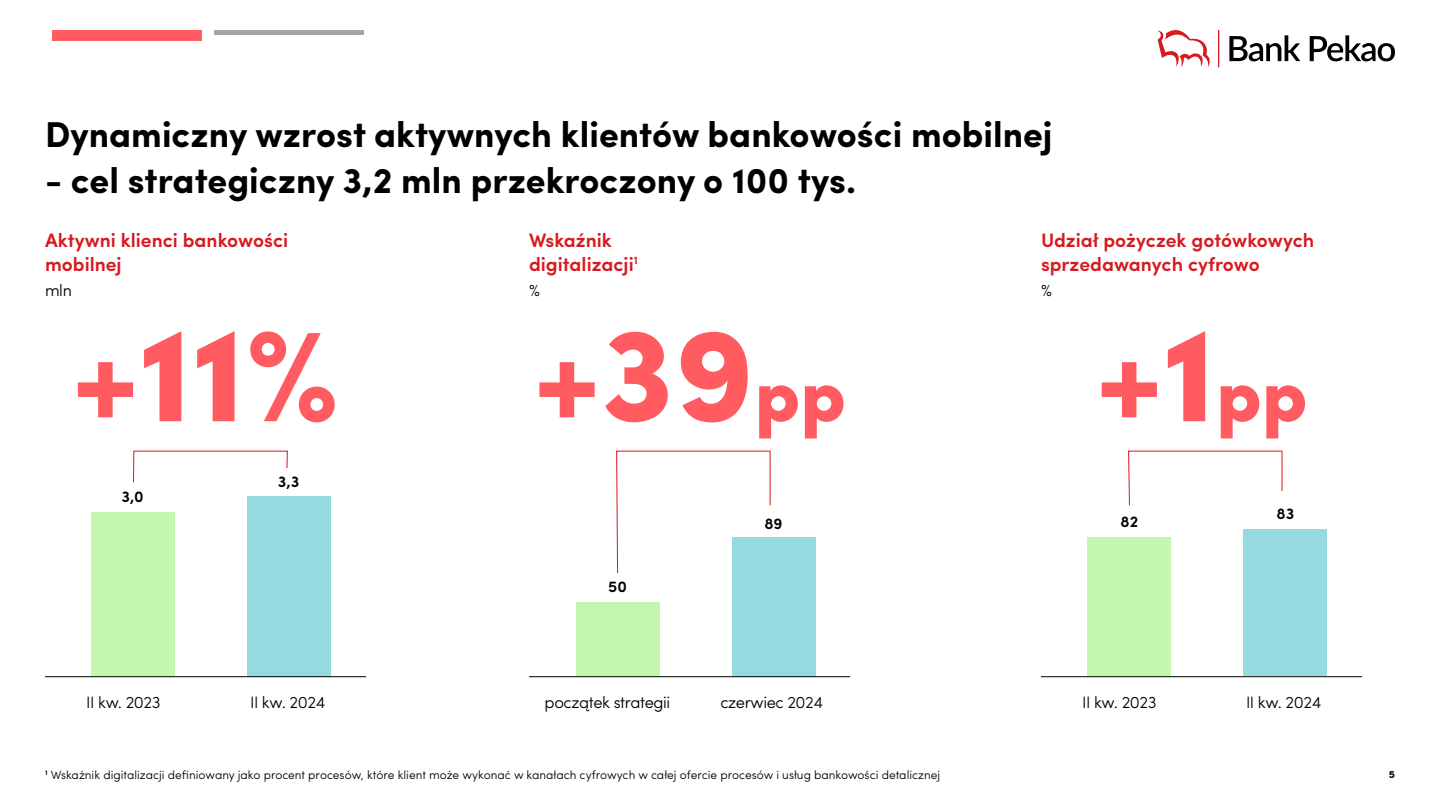
<style>
.page{position:relative;width:1440px;height:810px;background:#fff}
.page>*{position:absolute;margin:0;border:0;box-sizing:border-box;transform-origin:0 0}
.t1{font:900 134.25px "Sofia Pro";color:#ff5b60}
.t2{font:700 36px "Sofia Pro";color:#000}
.t3{font:600 19.5px/23.4px "Sofia Pro";color:#d71920}
.t4{font:300 16.5px "Sofia Pro";letter-spacing:-.025em;color:#000}
.t5{font:600 15.75px "Sofia Pro";color:#000}
.t6{font:300 12px "Sofia Pro";color:#000}
.t7{font:700 10.5px "Sofia Pro";color:#000}
.s1{font-size:75px}
</style>
<div class="page">
<div style="left:92px;top:512px;width:84px;height:164px;background:#c3f7ad"></div>
<div style="left:248px;top:496px;width:84px;height:181px;background:#94dade"></div>
<div style="left:576px;top:602px;width:84px;height:74px;background:#c3f7ad"></div>
<div style="left:732px;top:537px;width:84px;height:139px;background:#94dade"></div>
<div style="left:1088px;top:537px;width:84px;height:139px;background:#c3f7ad"></div>
<div style="left:1244px;top:530px;width:84px;height:146px;background:#94dade"></div>
<hr style="left:1218px;top:30px;width:1px;height:37px;background:#d71920">
<svg style="left:1157px;top:30px;width:53px;height:37px"></svg>
<svg style="left:1229px;top:35px;width:71px;height:26px"></svg>
<svg style="left:1310px;top:35px;width:85px;height:26px"></svg>
<hr style="left:45px;top:677px;width:321px;height:1px;background:#000">
<hr style="left:529px;top:677px;width:321px;height:1px;background:#000">
<hr style="left:1041px;top:677px;width:321px;height:1px;background:#000">
<svg style="left:133px;top:450px;width:155px;height:33px"></svg>
<svg style="left:616px;top:450px;width:155px;height:123px"></svg>
<svg style="left:1128px;top:450px;width:155px;height:56px"></svg>
<div style="left:52px;top:30px;width:150px;height:10px;background:#ff5b60"></div>
<hr style="left:214px;top:30px;width:150px;height:4px;background:#a6a5a5">
<h2 class="t2" style="left:45px;top:107px;width:1009px">Dynamiczny wzrost aktywnych klientów bankowości mobilnej</h2>
<h2 class="t2" style="left:45px;top:153px;width:813px">- cel strategiczny 3,2 mln przekroczony o 100 tys.</h2>
<h3 class="t3" style="left:45px;top:227px;width:245px">Aktywni klienci bankowości mobilnej</h3>
<h3 class="t3" style="left:529px;top:227px;width:110px">Wskaźnik digitalizacji<sup>1</sup></h3>
<h3 class="t3" style="left:1041px;top:227px;width:275px">Udział pożyczek gotówkowych sprzedawanych cyfrowo</h3>
<h3 class="t4" style="left:45px;top:278px;width:28px">mln</h3>
<h3 class="t4" style="left:529px;top:278px;width:12px">%</h3>
<h3 class="t4" style="left:1041px;top:278px;width:12px">%</h3>
<h1 class="t1" style="left:72px;top:268px;width:269px">+11%</h1>
<h1 class="t1" style="left:533px;top:268px;width:314px">+39<span class="s1">pp</span></h1>
<h1 class="t1" style="left:1096px;top:268px;width:214px">+1<span class="s1">pp</span></h1>
<h3 class="t5" style="left:121px;top:485px;width:24px">3,0</h3>
<h3 class="t5" style="left:278px;top:469px;width:23px">3,3</h3>
<h3 class="t5" style="left:608px;top:574px;width:20px">50</h3>
<h3 class="t5" style="left:764px;top:511px;width:20px">89</h3>
<h3 class="t5" style="left:1121px;top:510px;width:19px">82</h3>
<h3 class="t5" style="left:1277px;top:502px;width:19px">83</h3>
<h3 class="t4" style="left:86px;top:690px;width:76px">II kw. 2023</h3>
<h3 class="t4" style="left:250px;top:690px;width:77px">II kw. 2024</h3>
<h3 class="t4" style="left:545px;top:690px;width:127px">początek strategii</h3>
<h3 class="t4" style="left:720px;top:690px;width:104px">czerwiec 2024</h3>
<h3 class="t4" style="left:1082px;top:690px;width:76px">II kw. 2023</h3>
<h3 class="t4" style="left:1246px;top:690px;width:77px">II kw. 2024</h3>
<p class="t6" style="left:45px;top:766px;width:897px"><sup>1</sup> Wskaźnik digitalizacji definiowany jako procent procesów, które klient może wykonać w kanałach cyfrowych w całej ofercie procesów i usług bankowości detalicznej</p>
<p class="t7" style="left:1389px;top:766px;width:8px">5</p>
</div>
